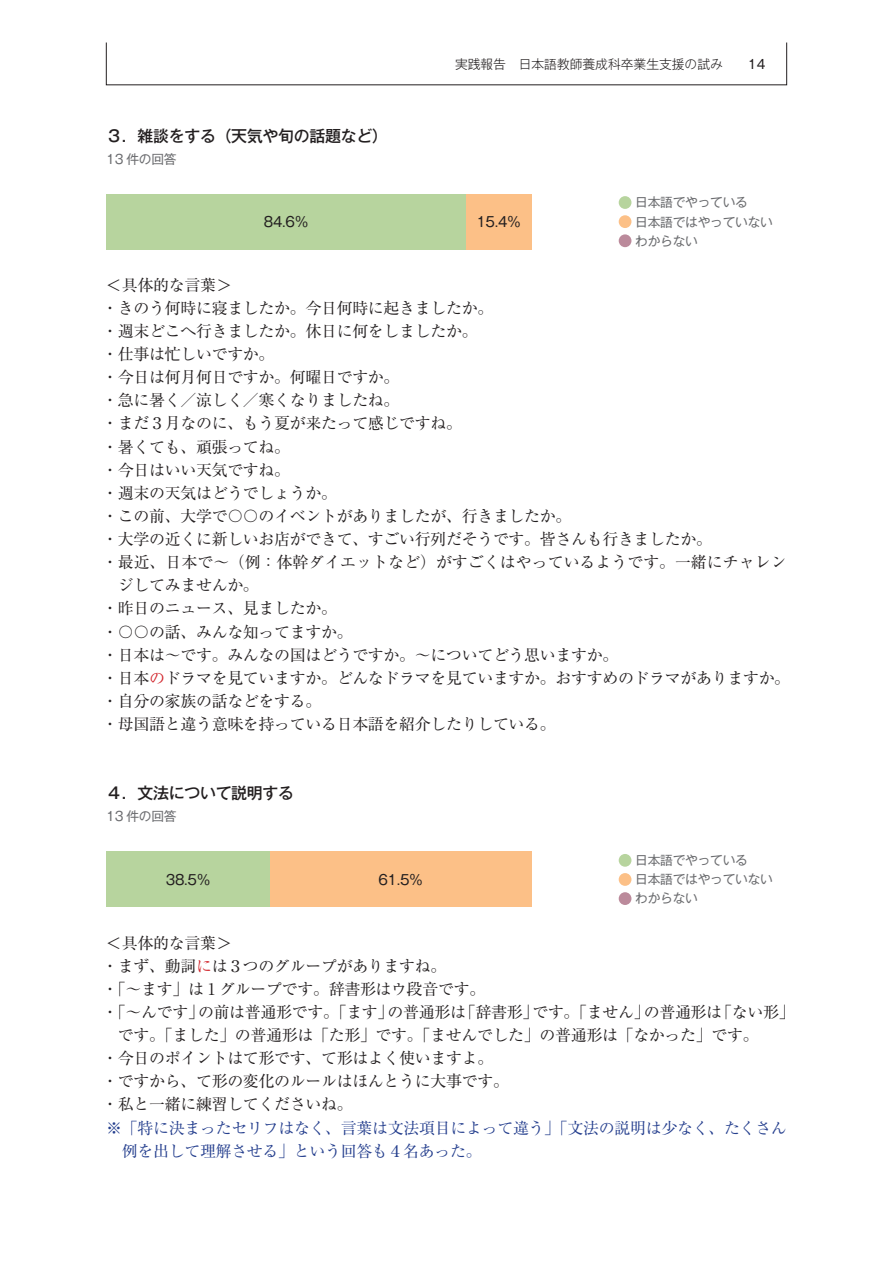
<style>
.page{position:relative;width:893px;height:1263px;background:#fff}
.page>*{position:absolute;margin:0;border:0;box-sizing:border-box;transform-origin:0 0}
.本文{font:15.9px/23.1px "Ryumin Pro";letter-spacing:-.02em;color:#231f20}
.本文-2{font:15.9px/23.1px "Ryumin Pro";letter-spacing:-.02em;color:#253f8e}
.本文-3{font:15.9px/23.1px "Ryumin Pro";color:#231f20}
.本文-4{font:500 15.9px "Gothic MB101 Pro";letter-spacing:-.02em;color:#231f20}
.本文-5{font:13.8px "Gothic MB101 Pro";letter-spacing:-.02em;color:#231f20}
.本文-6{font:12.75px "Gothic MB101 Pro";letter-spacing:-.02em;color:#6c6d70}
.t1{font:300 12.75px "Gothic MB101 Pro";color:#231f20}
.t2{font:12.75px "Gothic MB101 Pro";color:#231f20}
.s1{color:#d1232a}
</style>
<div class="page">
<div style="left:106px;top:194px;width:360px;height:55px;background:#b7d49e"></div>
<div style="left:466px;top:194px;width:65px;height:55px;background:#fcc087"></div>
<div style="left:619px;top:196px;width:12px;height:13px;background:#b7d49e;border-radius:50%"></div>
<div style="left:619px;top:215px;width:12px;height:13px;background:#fcc087;border-radius:50%"></div>
<div style="left:619px;top:234px;width:12px;height:13px;background:#bb8a9b;border-radius:50%"></div>
<div style="left:106px;top:852px;width:164px;height:55px;background:#b7d49e"></div>
<div style="left:270px;top:852px;width:261px;height:55px;background:#fcc087"></div>
<div style="left:619px;top:854px;width:12px;height:13px;background:#b7d49e;border-radius:50%"></div>
<div style="left:619px;top:873px;width:12px;height:13px;background:#fcc087;border-radius:50%"></div>
<div style="left:619px;top:892px;width:12px;height:13px;background:#bb8a9b;border-radius:50%"></div>
<p class="本文-4" style="left:106px;top:122px;width:283px">３．雑談をする（天気や旬の話題など）</p>
<p class="本文-6" style="left:106px;top:148px;width:72px">13 件の回答</p>
<p class="t1" style="left:455px;top:53px;width:269px">実践報告　日本語教師養成科卒業生支援の試み</p>
<p class="t2" style="left:748px;top:53px;width:19px">14</p>
<p class="本文-5" style="left:264px;top:210px;width:46px">84.6％</p>
<p class="本文-5" style="left:476px;top:210px;width:46px">15.4％</p>
<p class="本文-6" style="left:635px;top:192px;width:114px">日本語でやっている</p>
<p class="本文-6" style="left:635px;top:211px;width:139px">日本語ではやっていない</p>
<p class="本文-6" style="left:635px;top:230px;width:64px">わからない</p>
<p class="本文" style="left:106px;top:272px;width:127px">＜具体的な言葉＞</p>
<p class="本文" style="left:102px;top:295px;width:392px">・きのう何時に寝ましたか。今日何時に起きましたか。</p>
<p class="本文" style="left:102px;top:318px;width:377px">・週末どこへ行きましたか。休日に何をしましたか。</p>
<p class="本文" style="left:102px;top:341px;width:174px">・仕事は忙しいですか。</p>
<p class="本文" style="left:102px;top:365px;width:299px">・今日は何月何日ですか。何曜日ですか。</p>
<p class="本文" style="left:102px;top:388px;width:299px">・急に暑く／涼しく／寒くなりましたね。</p>
<p class="本文" style="left:102px;top:411px;width:361px">・まだ３月なのに、もう夏が来たって感じですね。</p>
<p class="本文" style="left:102px;top:434px;width:189px">・暑くても、頑張ってね。</p>
<p class="本文" style="left:102px;top:457px;width:189px">・今日はいい天気ですね。</p>
<p class="本文" style="left:102px;top:480px;width:236px">・週末の天気はどうでしょうか。</p>
<p class="本文" style="left:102px;top:503px;width:471px">・この前、大学で〇〇のイベントがありましたが、行きましたか。</p>
<p class="本文" style="left:102px;top:526px;width:611px">・大学の近くに新しいお店ができて、すごい行列だそうです。皆さんも行きましたか。</p>
<p class="本文-3" style="left:118px;top:550px;width:670px;text-indent:-16px">・最近、日本で～（例：体幹ダイエットなど）がすごくはやっているようです。一緒にチャレンジしてみませんか。</p>
<p class="本文" style="left:102px;top:596px;width:236px">・昨日のニュース、見ましたか。</p>
<p class="本文" style="left:102px;top:619px;width:252px">・〇〇の話、みんな知ってますか。</p>
<p class="本文" style="left:102px;top:642px;width:517px">・日本は～です。みんなの国はどうですか。～についてどう思いますか。</p>
<p class="本文" style="left:102px;top:665px;width:689px">・日本<span class="s1">の</span>ドラマを見ていますか。どんなドラマを見ていますか。おすすめのドラマがありますか。</p>
<p class="本文" style="left:102px;top:688px;width:221px">・自分の家族の話などをする。</p>
<p class="本文" style="left:102px;top:711px;width:455px">・母国語と違う意味を持っている日本語を紹介したりしている。</p>
<p class="本文-4" style="left:106px;top:780px;width:189px">４．文法について説明する</p>
<p class="本文-6" style="left:106px;top:806px;width:72px">13 件の回答</p>
<p class="本文-5" style="left:166px;top:868px;width:46px">38.5％</p>
<p class="本文-5" style="left:378px;top:868px;width:46px">61.5％</p>
<p class="本文-6" style="left:635px;top:850px;width:114px">日本語でやっている</p>
<p class="本文-6" style="left:635px;top:869px;width:139px">日本語ではやっていない</p>
<p class="本文-6" style="left:635px;top:888px;width:64px">わからない</p>
<p class="本文" style="left:106px;top:930px;width:127px">＜具体的な言葉＞</p>
<p class="本文" style="left:102px;top:953px;width:346px">・まず、動詞<span class="s1">に</span>は３つのグループがありますね。</p>
<p class="本文" style="left:102px;top:976px;width:384px">・「～ます」は 1 グループです。辞書形はウ段音です。</p>
<p class="本文" style="left:118px;top:999px;width:678px;text-indent:-16px">・「～んです」の前は普通形です。「ます」の普通形は「辞書形」です。「ません」の普通形は「ない形」です。「ました」の普通形は「た形」です。「ませんでした」の普通形は「なかった」です。</p>
<p class="本文" style="left:102px;top:1045px;width:392px">・今日のポイントはて形です、て形はよく使いますよ。</p>
<p class="本文" style="left:102px;top:1069px;width:408px">・ですから、て形の変化のルールはほんとうに大事です。</p>
<p class="本文" style="left:102px;top:1092px;width:252px">・私と一緒に練習してくださいね。</p>
<p class="本文-2" style="left:122px;top:1115px;width:666px;text-indent:-16px">※「特に決まったセリフはなく、言葉は文法項目によって違う」「文法の説明は少なく、たくさん例を出して理解させる」という回答も４名あった。</p>
</div>
